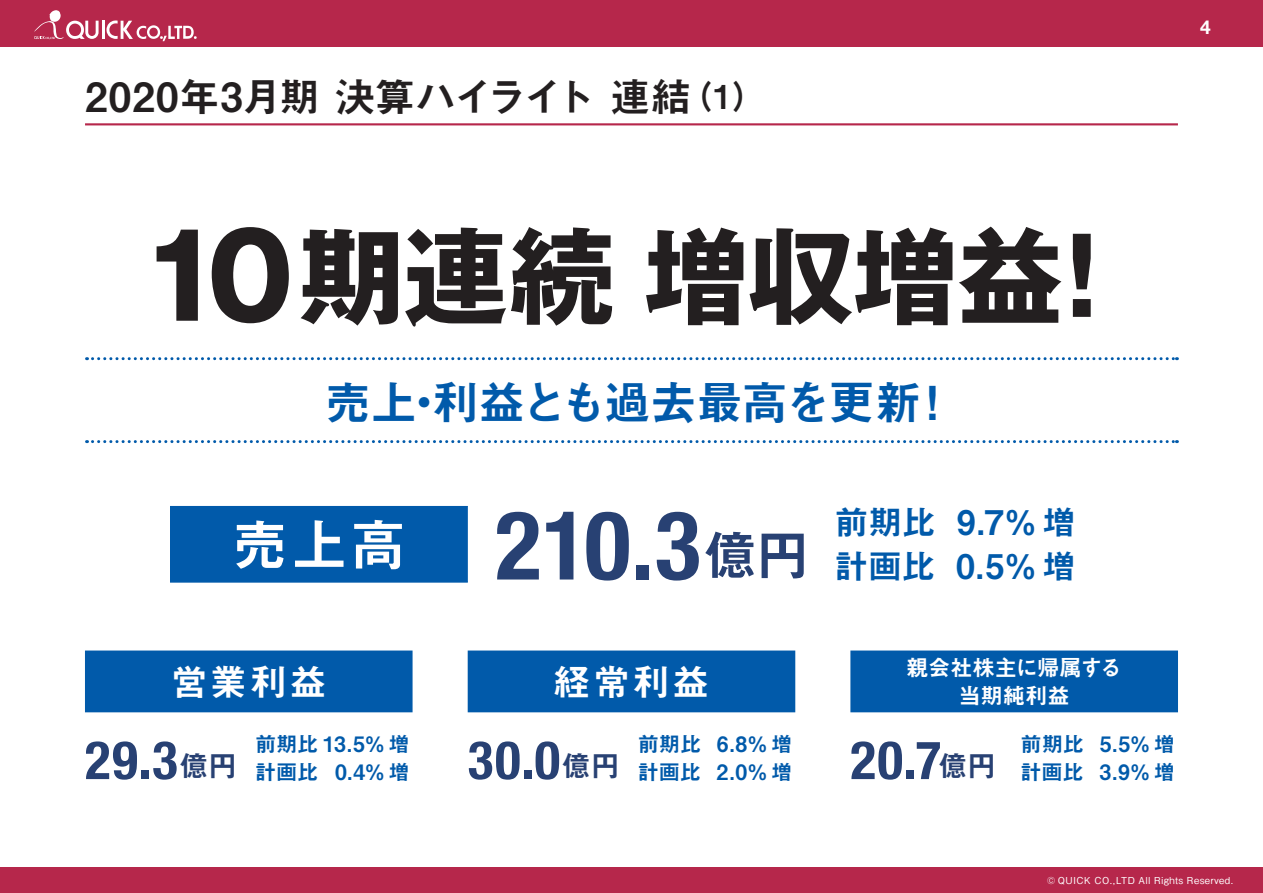
<style>
.page{position:relative;width:1263px;height:893px;background:#fff}
.page>*{position:absolute;margin:0;border:0;box-sizing:border-box;transform-origin:0 0}
.t1{font:700 115.65px "Gothic MB101 Pr 6";color:#231f20}
.t2{font:700 105.45px "Gothic MB101 Pr 6";letter-spacing:-.005em;color:#231f20}
.t3{font:700 condensed 95.7px "Helvetica Neue";color:#284173}
.t4{font:56.4px "Midashi Go Pr 6 MB31";color:#fff}
.t5{font:55.35px "Midashi Go Pr 6 MB31";color:#284173}
.t6{font:700 condensed 53.1px "Helvetica Neue";color:#284173}
.t7{font:46.8px "Midashi Go Pr 6 MB31";letter-spacing:-.025em;color:#015aaa}
.t8{font:40.35px "Midashi Go Pr 6 MB31";letter-spacing:.01em;color:#231f20}
.t9{font:37.2px "Midashi Go Pr 6 MB31";letter-spacing:.065em;color:#fff}
.t10{font:34.05px "Midashi Go Pr 6 MB31";letter-spacing:-.015em;color:#015aaa}
.t11{font:33px "Midashi Go Pr 6 MB31";color:#231f20}
.t12{font:29.7px "Midashi Go Pr 6 MB31";color:#284173}
.t13{font:22.35px "Midashi Go Pr 6 MB31";letter-spacing:-.02em;color:#fff}
.t14{font:21.3px "Midashi Go Pr 6 MB31";letter-spacing:-.01em;color:#015aaa}
.t15{font:700 19.2px "Helvetica Neue";color:#fff}
.t16{font:500 9.6px "Gothic BBB Pr 6";letter-spacing:.045em;color:#fff}
</style>
<div class="page">
<div style="left:0;top:867px;width:1263px;height:26px;background:#b6274b"></div>
<div style="left:0;top:0;width:1263px;height:47px;background:#b6274b"></div>
<hr style="left:102px;top:21px;width:3px;height:18px;background:#fff">
<svg style="left:106px;top:21px;width:91px;height:20px"></svg>
<svg style="left:34px;top:10px;width:65px;height:30px"></svg>
<div style="left:171px;top:506px;width:296px;height:76px;background:#015aaa"></div>
<div style="left:170px;top:506px;width:298px;height:77px;border:1px solid #015aaa"></div>
<div style="left:85px;top:651px;width:327px;height:61px;background:#015aaa"></div>
<div style="left:468px;top:651px;width:327px;height:61px;background:#015aaa"></div>
<div style="left:851px;top:651px;width:326px;height:61px;background:#015aaa"></div>
<svg style="left:87px;top:357px;width:1090px;height:3px"></svg>
<svg style="left:87px;top:440px;width:1090px;height:3px"></svg>
<hr style="left:85px;top:123px;width:1093px;height:2px;background:#b6274b">
<h3 class="t8" style="left:85px;top:65px;width:608px">2020年3月期決算ハイライト連結</h3>
<h3 class="t11" style="left:680px;top:70px;width:86px">) (1</h3>
<p class="t15" style="left:1200px;top:13px;width:12px">4</p>
<h1 class="t1" style="left:138px;top:181px;width:157px">10</h1>
<h2 class="t2" style="left:299px;top:189px;width:801px">期連続増収増益!</h2>
<h3 class="t7" style="left:324px;top:364px;width:615px">売上利益とも過去最高を更新!</h3>
<h3 class="t7" style="left:401px;top:364px;width:48px">・</h3>
<h3 class="t4" style="left:232px;top:499px;width:176px">売上高</h3>
<h3 class="t3" style="left:495px;top:466px;width:207px">210.3</h3>
<h3 class="t5" style="left:702px;top:511px;width:109px">億円</h3>
<h3 class="t10" style="left:834px;top:494px;width:103px">前期比</h3>
<h3 class="t10" style="left:834px;top:539px;width:103px">計画比</h3>
<h3 class="t10" style="left:957px;top:494px;width:121px">9.7% 増</h3>
<h3 class="t10" style="left:956px;top:539px;width:122px">0.5% 増</h3>
<h3 class="t9" style="left:171px;top:652px;width:157px">営業利益</h3>
<h3 class="t9" style="left:554px;top:652px;width:157px">経常利益</h3>
<p class="t13" style="left:906px;top:650px;width:217px">親会社株主に帰属する</p>
<p class="t13" style="left:959px;top:677px;width:113px">当期純利益</p>
<h3 class="t6" style="left:85px;top:716px;width:94px">29.3</h3>
<h3 class="t12" style="left:179px;top:742px;width:60px">億円</h3>
<p class="t14" style="left:255px;top:727px;width:156px">前期比 13.5% 増</p>
<p class="t14" style="left:255px;top:755px;width:65px">計画比</p>
<p class="t14" style="left:335px;top:755px;width:76px">0.4% 増</p>
<h3 class="t6" style="left:468px;top:716px;width:94px">30.0</h3>
<h3 class="t12" style="left:561px;top:742px;width:60px">億円</h3>
<p class="t14" style="left:638px;top:727px;width:65px">前期比</p>
<p class="t14" style="left:638px;top:755px;width:65px">計画比</p>
<p class="t14" style="left:717px;top:727px;width:77px">6.8% 増</p>
<p class="t14" style="left:717px;top:755px;width:77px">2.0% 増</p>
<h3 class="t6" style="left:850px;top:716px;width:92px">20.7</h3>
<h3 class="t12" style="left:938px;top:742px;width:60px">億円</h3>
<p class="t14" style="left:1020px;top:727px;width:65px">前期比</p>
<p class="t14" style="left:1020px;top:755px;width:65px">計画比</p>
<p class="t14" style="left:1100px;top:727px;width:77px">5.5% 増</p>
<p class="t14" style="left:1099px;top:755px;width:77px">3.9% 増</p>
<p class="t16" style="left:1047px;top:872px;width:188px">© QUICK CO.,LTD All Rights Reserved.</p>
</div>
